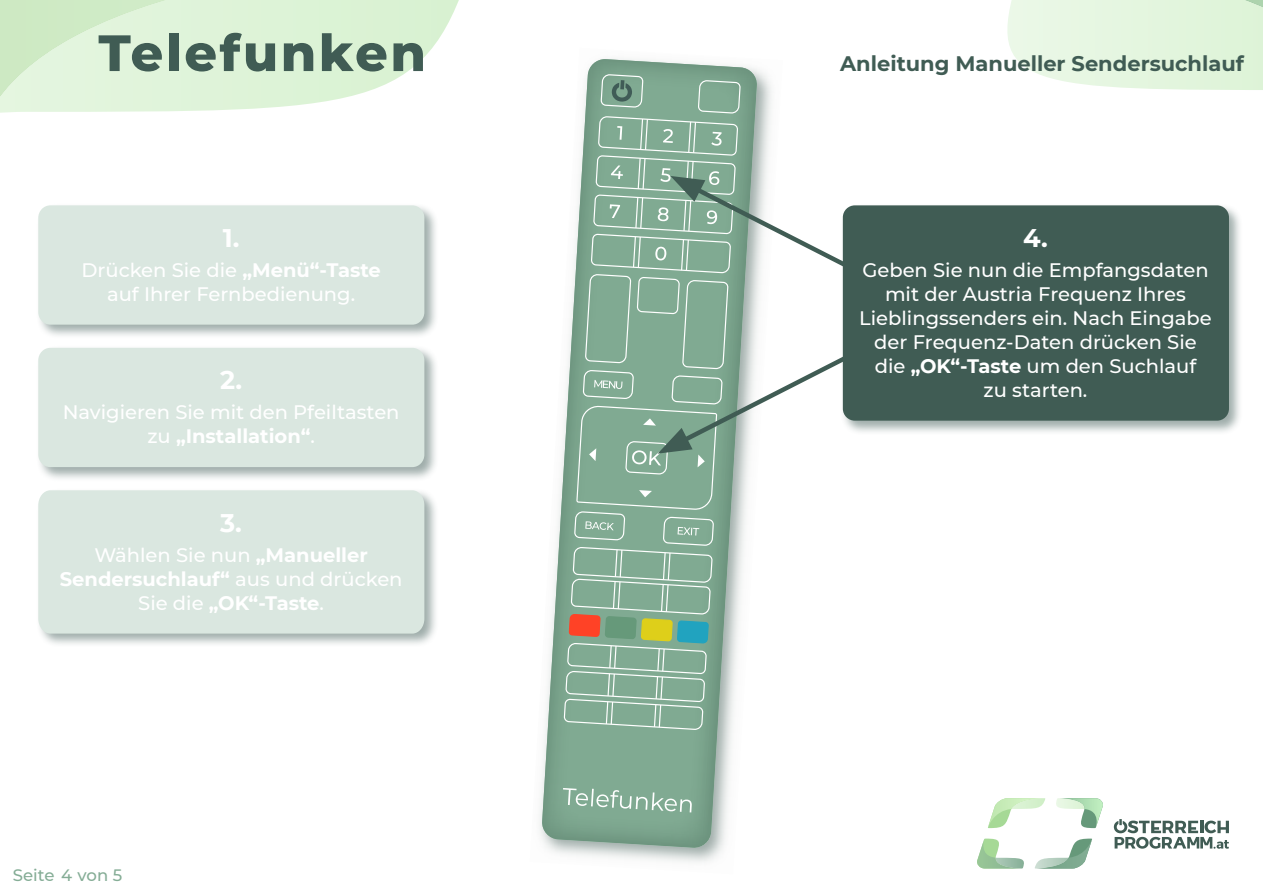
<style>
.page{position:relative;width:1263px;height:893px;background:#fff}
.page>*{position:absolute;margin:0;border:0;box-sizing:border-box;transform-origin:0 0}
.t1{font:800 51px "Montserrat";letter-spacing:.05em;color:#405c54}
.t2{font:700 25.5px "Montserrat";color:#fff}
.t3{font:700 21px "Montserrat";color:#405c54}
.t4{font:500 19.5px/24px "Montserrat";color:#fff;text-align:center}
.t5{font:700 19.5px/24px "Montserrat";color:#fff;text-align:center}
.t6{font:500 16.5px "Montserrat";color:#85ad96}
.s1{font-weight:700}
.s2{font-weight:500}
</style>
<div class="page">
<img style="left:1007px;top:0;width:25px;height:71px">
<svg style="left:1114px;top:819px;width:115px;height:30px"></svg>
<svg style="left:988px;top:827px;width:12px;height:1px"></svg>
<img style="left:988px;top:798px;width:55px;height:29px">
<svg style="left:1084px;top:827px;width:12px;height:1px"></svg>
<img style="left:1056px;top:798px;width:4px;height:10px">
<img style="left:1060px;top:798px;width:43px;height:29px">
<img style="left:1022px;top:859px;width:2px;height:9px">
<img style="left:977px;top:839px;width:45px;height:29px">
<img style="left:1035px;top:839px;width:57px;height:29px">
<img style="left:418px;top:0;width:41px;height:63px">
<img style="left:542px;top:59px;width:215px;height:789px">
<svg style="left:563px;top:788px;width:129px;height:24px;background:#95b8a4"></svg>
<svg style="left:564px;top:74px;width:276px;height:656px"></svg>
<div style="left:36px;top:203px;width:403px;height:136px;background:#405c57;opacity:.5"></div>
<div style="left:38px;top:205px;width:386px;height:120px;background:#dae7e0;border-radius:12px"></div>
<div style="left:36px;top:345px;width:403px;height:136px;background:#405c57;opacity:.5"></div>
<div style="left:38px;top:348px;width:386px;height:119px;background:#dae7e0;border-radius:12px"></div>
<div style="left:36px;top:488px;width:403px;height:160px;background:#405c57;opacity:.5"></div>
<div style="left:38px;top:490px;width:386px;height:144px;background:#dae7e0"></div>
<div style="left:840px;top:203px;width:403px;height:232px;background:#405c57;opacity:.5"></div>
<div style="left:843px;top:205px;width:386px;height:216px;background:#405c54;border-radius:12px"></div>
<h1 class="t1" style="left:98px;top:16px;width:329px">Telefunken</h1>
<h2 class="t2" style="left:223px;top:219px;width:18px">1.</h2>
<p class="t4" style="left:81px;top:257px;width:301px">Drücken Sie die <span class="s1">„Menü“-Taste </span>auf Ihrer Fernbedienung.</p>
<h2 class="t2" style="left:220px;top:362px;width:23px">2.</h2>
<p class="t4" style="left:63px;top:400px;width:338px">Navigieren Sie mit den Pfeiltasten zu <span class="s1">„Installation“</span>.</p>
<h2 class="t2" style="left:220px;top:504px;width:23px">3.</h2>
<p class="t5" style="left:60px;top:542px;width:344px"><span class="s2">Wählen Sie nun</span> „Manueller<br>Sendersuchlauf“ <span class="s2">aus und drücken<br>Sie die</span> „OK“-Taste<span class="s2">.</span></p>
<p class="t6" style="left:13px;top:864px;width:111px">Seite 4 von 5</p>
<p class="t3" style="left:840px;top:48px;width:405px">Anleitung Manueller Sendersuchlauf</p>
<h2 class="t2" style="left:1023px;top:219px;width:26px">4.</h2>
<p class="t4" style="left:859px;top:257px;width:354px">Geben Sie nun die Empfangsdaten mit der Austria Frequenz Ihres<br>Lieblingssenders ein. Nach Eingabe der Frequenz-Daten drücken Sie die <span class="s1">„OK“-Taste</span> um den Suchlauf<br>zu starten.</p>
</div>
